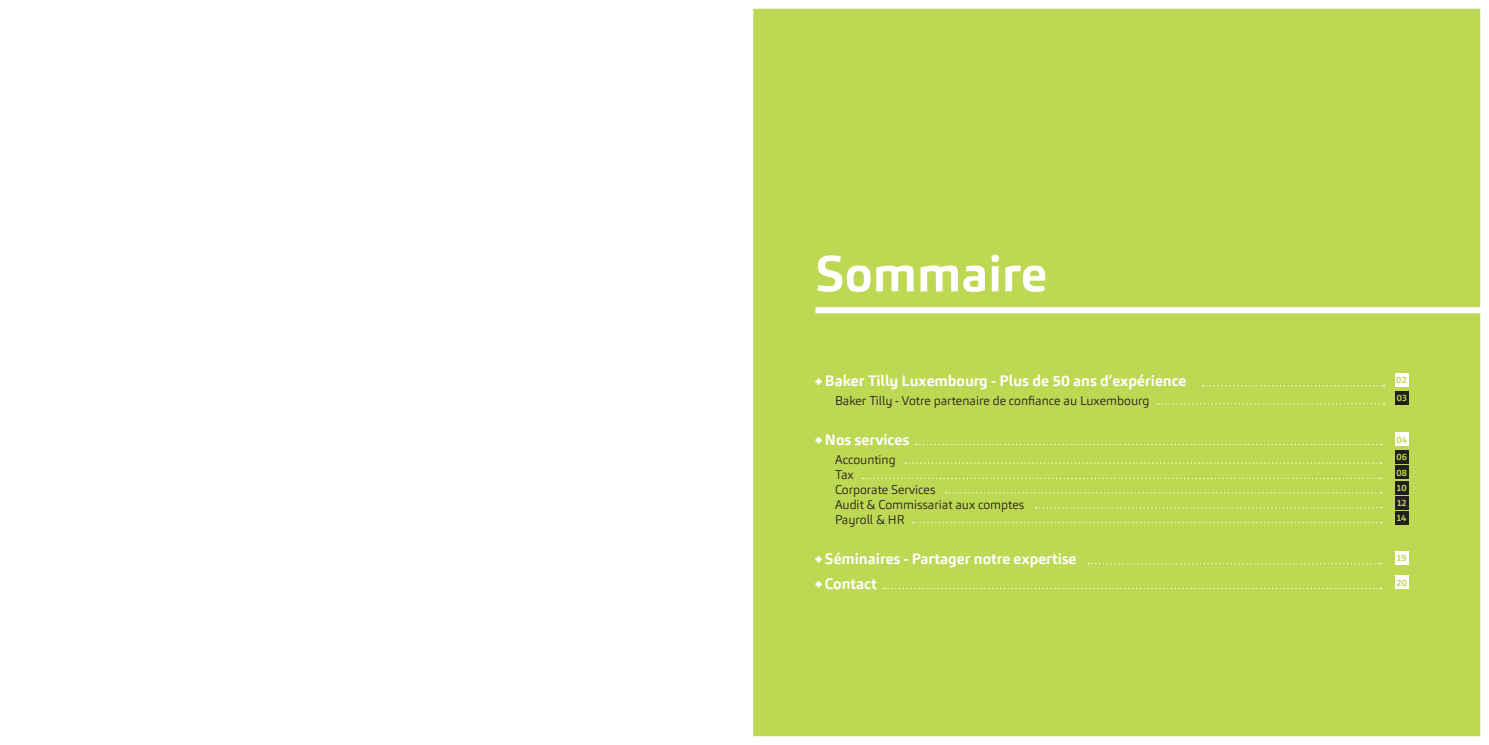
<style>
.page{position:relative;width:1489px;height:745px;background:#fff}
.page>*{position:absolute;margin:0;border:0;box-sizing:border-box;transform-origin:0 0}
.t1{font:700 50px "Carnac W03";color:#fff}
.t2{font:700 15px "Carnac W03";color:#fff}
.t3{font:300 12.5px "Carnac";color:#231f20}
.t4{font:700 9px "Carnac W03";letter-spacing:.02em;color:#bfd854}
</style>
<div class="page">
<div style="left:748px;top:4px;width:736px;height:736px;background:#bfd854"></div>
<div style="left:744px;top:0;width:744px;height:744px;border:9px solid #fff"></div>
<div style="left:815px;top:307px;width:673px;height:6px;background:#fff"></div>
<svg style="left:815px;top:378px;width:6px;height:6px"></svg>
<svg style="left:815px;top:437px;width:6px;height:6px"></svg>
<svg style="left:815px;top:556px;width:6px;height:6px"></svg>
<svg style="left:815px;top:581px;width:6px;height:6px"></svg>
<div style="left:1394px;top:373px;width:14px;height:13px;background:#fff"></div>
<div style="left:1394px;top:432px;width:14px;height:13px;background:#fff"></div>
<div style="left:1394px;top:550px;width:14px;height:14px;background:#fff"></div>
<div style="left:1394px;top:575px;width:14px;height:13px;background:#fff"></div>
<div style="left:1394px;top:390px;width:14px;height:14px;background:#231f20"></div>
<div style="left:1394px;top:450px;width:14px;height:13px;background:#231f20"></div>
<div style="left:1394px;top:465px;width:14px;height:13px;background:#231f20"></div>
<div style="left:1394px;top:480px;width:14px;height:14px;background:#231f20"></div>
<div style="left:1394px;top:496px;width:14px;height:13px;background:#231f20"></div>
<div style="left:1394px;top:511px;width:14px;height:13px;background:#231f20"></div>
<svg style="left:1202px;top:385px;width:182px;height:1px"></svg>
<svg style="left:905px;top:462px;width:476px;height:1px"></svg>
<svg style="left:916px;top:443px;width:465px;height:2px"></svg>
<svg style="left:1157px;top:403px;width:227px;height:1px"></svg>
<svg style="left:1035px;top:507px;width:346px;height:1px"></svg>
<svg style="left:945px;top:492px;width:436px;height:1px"></svg>
<svg style="left:863px;top:477px;width:518px;height:1px"></svg>
<svg style="left:912px;top:522px;width:469px;height:1px"></svg>
<svg style="left:1088px;top:563px;width:293px;height:1px"></svg>
<p class="t1" style="left:815px;top:241px;width:233px">Sommaire</p>
<p class="t2" style="left:825px;top:371px;width:363px">Baker Tilly Luxembourg - Plus de 50 ans d’expérience</p>
<p class="t3" style="left:835px;top:392px;width:316px">Baker Tilly - Votre partenaire de confiance au Luxembourg</p>
<p class="t2" style="left:825px;top:430px;width:86px">Nos services</p>
<p class="t3" style="left:835px;top:451px;width:62px">Accounting</p>
<p class="t3" style="left:835px;top:466px;width:20px">Tax</p>
<p class="t3" style="left:835px;top:481px;width:102px">Corporate Services</p>
<p class="t3" style="left:835px;top:496px;width:191px">Audit &amp; Commissariat aux comptes</p>
<p class="t3" style="left:835px;top:511px;width:71px">Payroll &amp; HR</p>
<p class="t2" style="left:825px;top:549px;width:253px">Séminaires - Partager notre expertise</p>
<p class="t2" style="left:825px;top:574px;width:53px">Contact</p>
<p class="t4" style="left:1396px;top:374px;width:12px">02</p>
<p class="t4" style="left:1396px;top:392px;width:12px">03</p>
<p class="t4" style="left:1396px;top:433px;width:12px">04</p>
<p class="t4" style="left:1396px;top:451px;width:12px">06</p>
<p class="t4" style="left:1396px;top:466px;width:12px">08</p>
<p class="t4" style="left:1396px;top:481px;width:11px">10</p>
<p class="t4" style="left:1396px;top:497px;width:11px">12</p>
<p class="t4" style="left:1396px;top:512px;width:11px">14</p>
<p class="t4" style="left:1396px;top:551px;width:11px">19</p>
<p class="t4" style="left:1396px;top:576px;width:12px">20</p>
</div>
